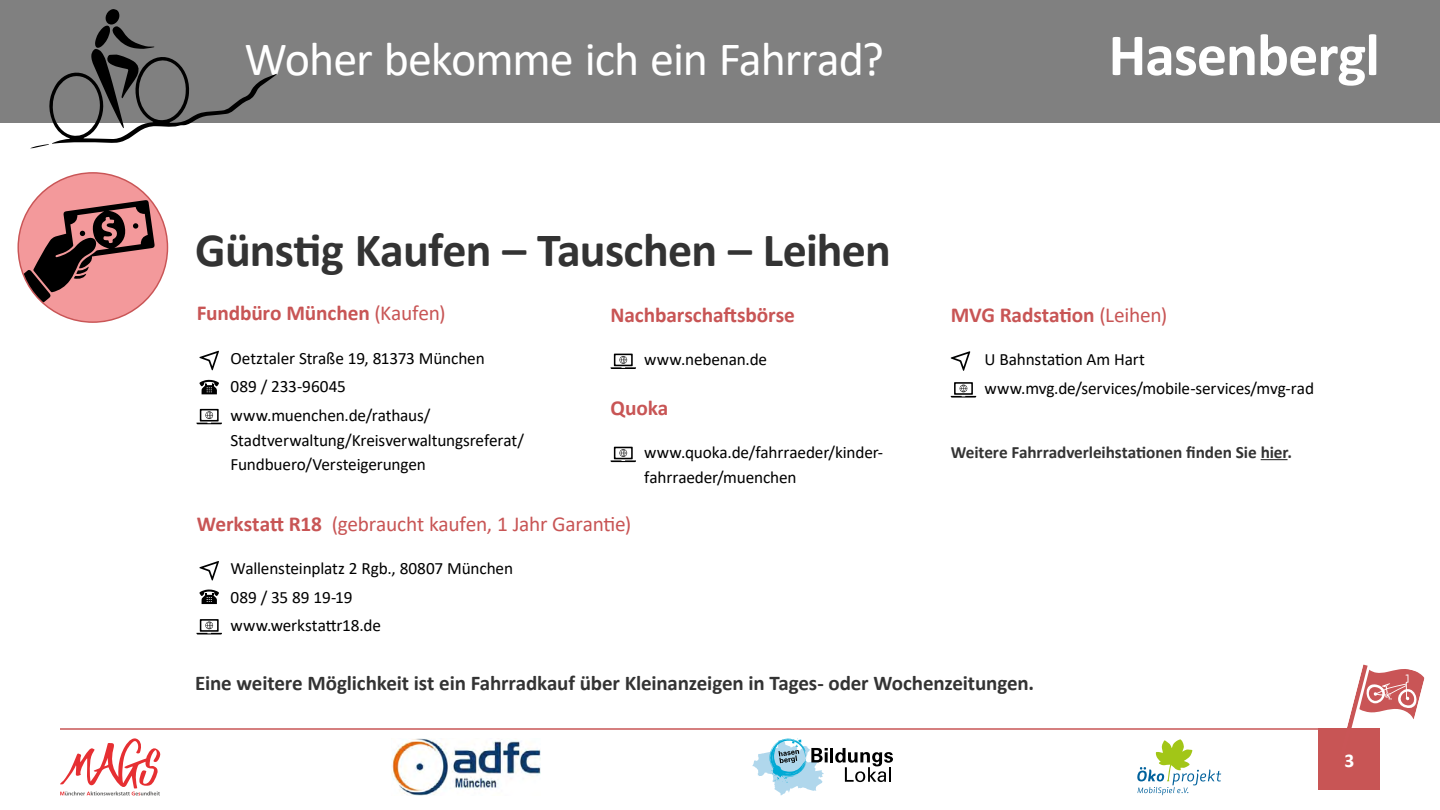
<style>
.page{position:relative;width:1440px;height:810px;background:#fff}
.page>*{position:absolute;margin:0;border:0;box-sizing:border-box;transform-origin:0 0}
.t1{font:700 60px "Calibri";letter-spacing:-.02em;color:#fff}
.Kasten_Text{font:700 48px "Calibri";letter-spacing:-.015em;color:#333}
.t2{font:48px "Calibri";letter-spacing:-.025em;color:#fff}
.Kasteb_Überschrift{font:700 21.38px "Calibri";letter-spacing:-.005em;color:#c85555}
.Kasteb_Überschrift-2{font:21.38px "Calibri";letter-spacing:-.015em;color:#c85555}
.Kasteb_Überschrift-3{font:700 21px "Calibri";letter-spacing:-.01em;color:#333}
.t3{font:700 19.5px "Calibri";color:#fff}
.Kasten_Text-2{font:17.25px/24.8px "Calibri";letter-spacing:-.01em;color:#000}
.Kasteb_Überschrift-4{font:700 17.25px "Calibri";letter-spacing:-.005em;color:#333}
.s1{font-weight:400}
.s2{font-weight:700}
</style>
<div class="page">
<svg style="left:196px;top:409px;width:26px;height:15px"></svg>
<svg style="left:199px;top:351px;width:20px;height:19px"></svg>
<svg style="left:199px;top:380px;width:20px;height:14px"></svg>
<svg style="left:196px;top:619px;width:26px;height:15px"></svg>
<svg style="left:199px;top:561px;width:20px;height:20px"></svg>
<svg style="left:199px;top:590px;width:20px;height:14px"></svg>
<svg style="left:611px;top:354px;width:25px;height:15px"></svg>
<svg style="left:611px;top:447px;width:25px;height:15px"></svg>
<svg style="left:1261px;top:459px;width:27px;height:1px"></svg>
<svg style="left:951px;top:382px;width:25px;height:16px"></svg>
<svg style="left:951px;top:351px;width:19px;height:20px"></svg>
<svg style="left:17px;top:172px;width:151px;height:151px"></svg>
<hr style="left:60px;top:728px;width:1320px;height:2px;background:#c85555">
<div style="left:1319px;top:729px;width:61px;height:61px;background:#c85555"></div>
<svg style="left:1137px;top:739px;width:84px;height:56px"></svg>
<svg style="left:752px;top:738px;width:76px;height:57px"></svg>
<hr style="left:830px;top:748px;width:3px;height:14px;background:#000">
<svg style="left:835px;top:748px;width:58px;height:34px"></svg>
<img style="left:392px;top:738px;width:149px;height:57px">
<svg style="left:60px;top:738px;width:100px;height:57px"></svg>
<svg style="left:1347px;top:665px;width:77px;height:63px"></svg>
<div style="left:0;top:0;width:1440px;height:123px;background:#808080"></div>
<svg style="left:30px;top:9px;width:247px;height:140px"></svg>
<p class="t2" style="left:244px;top:26px;width:641px">Woher bekomme ich ein Fahrrad?</p>
<p class="t1" style="left:1109px;top:13px;width:273px">Hasenbergl</p>
<p class="Kasten_Text" style="left:195px;top:216px;width:697px">Günstig Kaufen – Tauschen – Leihen</p>
<p class="Kasteb_Überschrift" style="left:197px;top:298px;width:250px">Fundbüro München <span class="s1">(Kaufen)</span></p>
<p class="Kasten_Text-2" style="left:231px;top:345px;width:256px">Oetztaler Straße 19, 81373 München</p>
<p class="Kasten_Text-2" style="left:231px;top:374px;width:117px">089 / 233-96045</p>
<p class="Kasten_Text-2" style="left:231px;top:402px;width:295px">www.muenchen.de/rathaus/<br>Stadtverwaltung/Kreisverwaltungsreferat/<br>Fundbuero/Versteigerungen</p>
<p class="Kasteb_Überschrift" style="left:951px;top:299px;width:218px">MVG Radstation <span class="s1">(Leihen)</span></p>
<p class="Kasten_Text-2" style="left:985px;top:346px;width:162px">U Bahnstation Am Hart</p>
<p class="Kasten_Text-2" style="left:984px;top:375px;width:331px">www.mvg.de/services/mobile-services/mvg-rad</p>
<p class="Kasteb_Überschrift" style="left:611px;top:299px;width:186px">Nachbarschaftsbörse</p>
<p class="Kasten_Text-2" style="left:644px;top:346px;width:124px">www.nebenan.de</p>
<p class="Kasteb_Überschrift" style="left:611px;top:392px;width:59px">Quoka</p>
<p class="Kasten_Text-2" style="left:644px;top:440px;width:240px">www.quoka.de/fahrraeder/kinder&shy;fahrraeder/muenchen</p>
<p class="Kasteb_Überschrift-4" style="left:951px;top:440px;width:343px">Weitere Fahrradverleihstationen finden Sie hier.</p>
<p class="Kasteb_Überschrift-2" style="left:197px;top:509px;width:436px"><span class="s2">Werkstatt R18</span> (gebraucht kaufen, 1 Jahr Garantie)</p>
<p class="Kasten_Text-2" style="left:231px;top:556px;width:284px">Wallensteinplatz 2 Rgb., 80807 München</p>
<p class="Kasten_Text-2" style="left:231px;top:584px;width:123px">089 / 35 89 19-19</p>
<p class="Kasten_Text-2" style="left:231px;top:613px;width:152px">www.werkstattr18.de</p>
<p class="Kasteb_Überschrift-3" style="left:195px;top:668px;width:840px">Eine weitere Möglichkeit ist ein Fahrradkauf über Kleinanzeigen in Tages- oder Wochenzeitungen.</p>
<p class="t3" style="left:1344px;top:746px;width:11px">3</p>
</div>
